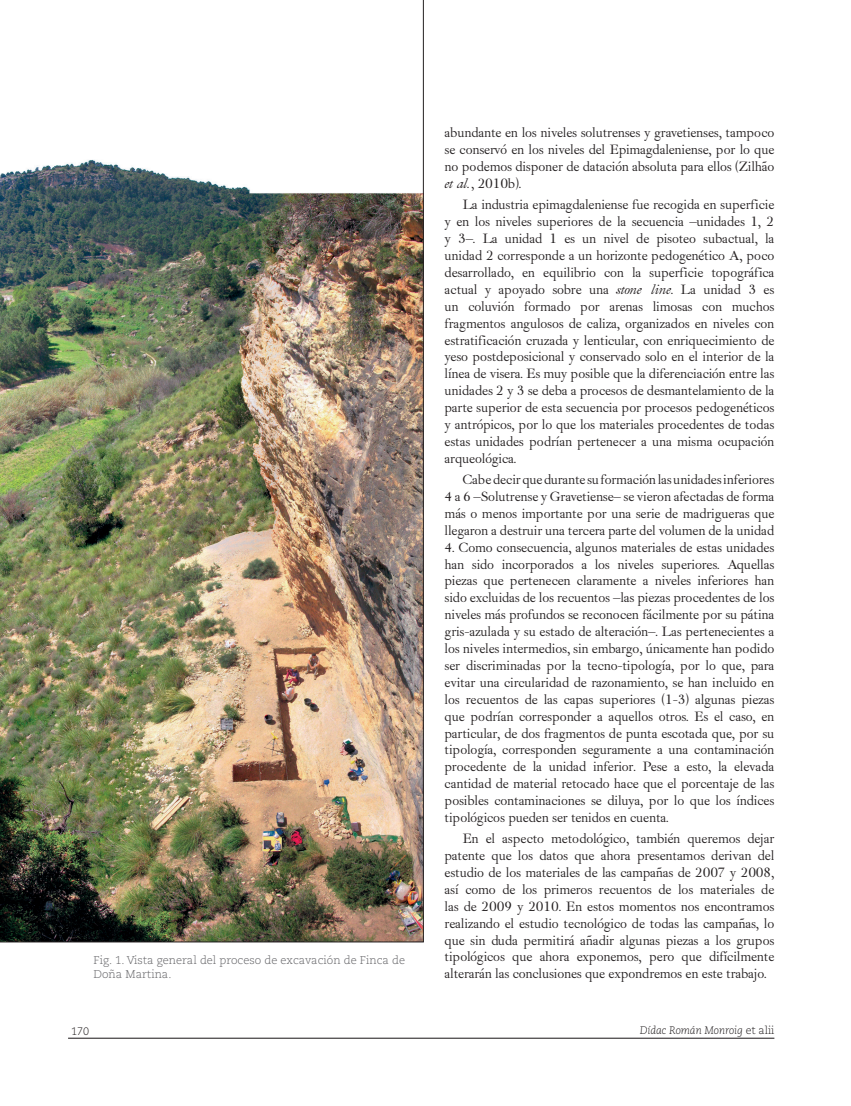
<style>
.page{position:relative;width:851px;height:1106px;background:#fff}
.page>*{position:absolute;margin:0;border:0;box-sizing:border-box;transform-origin:0 0}
._05_NORMAL_con_sangr{font:13.8px/17px "Ibarra Real";letter-spacing:-.015em;color:#231f20;text-align:justify}
._07_PIE_DE_FOTO{font:300 11.25px/13.5px "Caecilia LT Std";color:#636366}
._06_NOTA_AL_PIE_curs{font:italic 300 10.8px "Caecilia LT Std";letter-spacing:-.01em;color:#231f20}
.t1{font:300 10.8px "Caecilia LT Std";color:#231f20}
.s1{font-style:italic}
.s2{font-style:normal}
</style>
<div class="page">
<hr style="left:68px;top:1037px;width:706px;height:1px;background:#231f20">
<img style="left:0;top:0;width:423px;height:942px">
<p class="_07_PIE_DE_FOTO" style="left:94px;top:953px;width:313px">Fig. 1. Vista general del proceso de excavación de Finca de<br>Doña Martina.</p>
<p class="_05_NORMAL_con_sangr" style="left:444px;top:125px;width:331px">abundante en los niveles solutrenses y gravetienses, tampoco se conservó en los niveles del Epimagdaleniense, por lo que no podemos disponer de datación absoluta para ellos (Zilhão <span class="s1">et al.</span>, 2010b).</p>
<p class="_05_NORMAL_con_sangr" style="left:444px;top:196px;width:331px;text-indent:18px">La industria epimagdaleniense fue recogida en superficie y en los niveles superiores de la secuencia –unidades 1, 2 y 3–. La unidad 1 es un nivel de pisoteo subactual, la unidad 2 corresponde a un horizonte pedogenético A, poco desarrollado, en equilibrio con la superficie topográfica actual y apoyado sobre una <span class="s1">stone line</span>. La unidad 3 es un coluvión formado por arenas limosas con muchos fragmentos angulosos de caliza, organizados en niveles con estratificación cruzada y lenticular, con enriquecimiento de yeso postdeposicional y conservado solo en el interior de la línea de visera. Es muy posible que la diferenciación entre las unidades 2 y 3 se deba a procesos de desmantelamiento de la parte superior de esta secuencia por procesos pedogenéticos y antrópicos, por lo que los materiales procedentes de todas estas unidades podrían pertenecer a una misma ocupación arqueológica.</p>
<p class="_05_NORMAL_con_sangr" style="left:444px;top:471px;width:331px;text-indent:18px">Cabe decir que durante su formación las unidades inferiores 4 a 6 –Solutrense y Gravetiense– se vieron afectadas de forma más o menos importante por una serie de madrigueras que llegaron a destruir una tercera parte del volumen de la unidad</p>
<p class="_05_NORMAL_con_sangr" style="left:444px;top:538px;width:331px">4. Como consecuencia, algunos materiales de estas unidades han sido incorporados a los niveles superiores. Aquellas piezas que pertenecen claramente a niveles inferiores han sido excluidas de los recuentos –las piezas procedentes de los niveles más profundos se reconocen fácilmente por su pátina gris-azulada y su estado de alteración–. Las pertenecientes a los niveles intermedios, sin embargo, únicamente han podido ser discriminadas por la tecno-tipología, por lo que, para evitar una circularidad de razonamiento, se han incluido en los recuentos de las capas superiores (1-3) algunas piezas que podrían corresponder a aquellos otros. Es el caso, en particular, de dos fragmentos de punta escotada que, por su tipología, corresponden seguramente a una contaminación procedente de la unidad inferior. Pese a esto, la elevada cantidad de material retocado hace que el porcentaje de las posibles contaminaciones se diluya, por lo que los índices tipológicos pueden ser tenidos en cuenta.</p>
<p class="_05_NORMAL_con_sangr" style="left:444px;top:830px;width:331px;text-indent:18px">En el aspecto metodológico, también queremos dejar patente que los datos que ahora presentamos derivan del estudio de los materiales de las campañas de 2007 y 2008, así como de los primeros recuentos de los materiales de las de 2009 y 2010. En estos momentos nos encontramos realizando el estudio tecnológico de todas las campañas, lo que sin duda permitirá añadir algunas piezas a los grupos tipológicos que ahora exponemos, pero que difícilmente alterarán las conclusiones que expondremos en este trabajo.</p>
<p class="t1" style="left:71px;top:1025px;width:19px">170</p>
<p class="_06_NOTA_AL_PIE_curs" style="left:639px;top:1024px;width:136px">Dídac Román Monroig <span class="s2">et alii</span></p>
</div>
